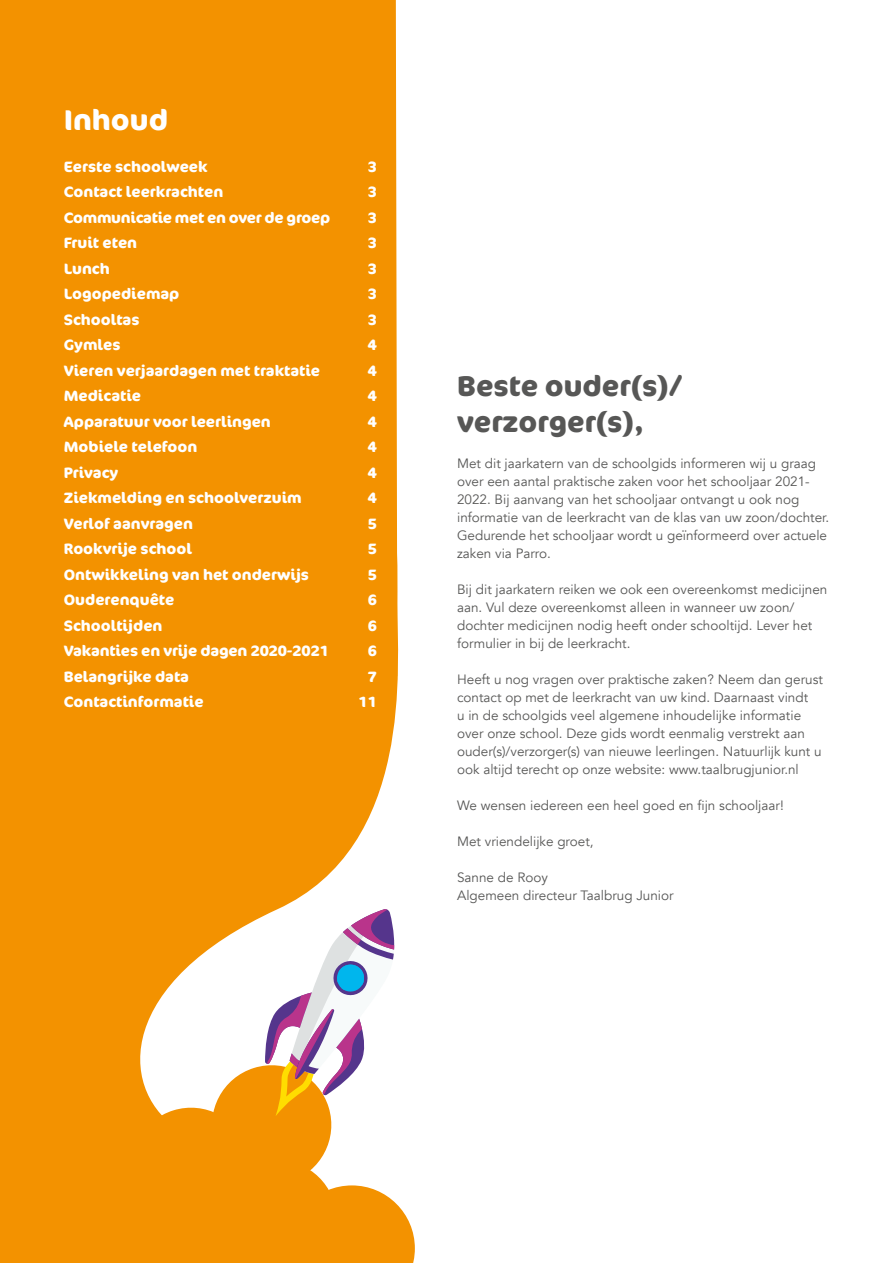
<style>
.page{position:relative;width:893px;height:1263px;background:#fff}
.page>*{position:absolute;margin:0;border:0;box-sizing:border-box;transform-origin:0 0}
.t1{font:700 28.5px/36px "Cocon Pro";color:#575756}
.t2{font:700 28.5px "Cocon Pro";color:#fff}
.t3{font:700 15px "Cocon Pro";color:#fff}
.t4{font:700 15px "Cocon Pro";letter-spacing:-.02em;color:#fff}
.t5{font:13.5px/18px "Avenir";color:#575756}
</style>
<div class="page">
<div style="left:0;top:0;width:397px;height:333px;background:#f39200"></div>
<div style="left:0;top:333px;width:399px;height:930px;background:#f39200"></div>
<svg style="left:122px;top:909px;width:293px;height:354px"></svg>
<h1 class="t2" style="left:64px;top:100px;width:106px">Inhoud</h1>
<p class="t3" style="left:64px;top:156px;width:145px">Eerste schoolweek</p>
<p class="t3" style="left:368px;top:156px;width:11px">3</p>
<p class="t3" style="left:64px;top:182px;width:161px">Contact leerkrachten</p>
<p class="t3" style="left:368px;top:182px;width:11px">3</p>
<p class="t4" style="left:64px;top:207px;width:268px">Communicatie met en over de groep</p>
<p class="t3" style="left:368px;top:207px;width:11px">3</p>
<p class="t3" style="left:64px;top:233px;width:75px">Fruit eten</p>
<p class="t3" style="left:368px;top:233px;width:11px">3</p>
<p class="t3" style="left:64px;top:258px;width:48px">Lunch</p>
<p class="t3" style="left:368px;top:258px;width:11px">3</p>
<p class="t3" style="left:64px;top:284px;width:117px">Logopediemap</p>
<p class="t3" style="left:368px;top:284px;width:11px">3</p>
<p class="t3" style="left:64px;top:309px;width:77px">Schooltas</p>
<p class="t3" style="left:368px;top:309px;width:11px">3</p>
<p class="t3" style="left:64px;top:335px;width:58px">Gymles</p>
<p class="t3" style="left:368px;top:335px;width:11px">4</p>
<p class="t3" style="left:64px;top:360px;width:258px">Vieren verjaardagen met traktatie</p>
<p class="t3" style="left:368px;top:360px;width:11px">4</p>
<p class="t3" style="left:64px;top:386px;width:79px">Medicatie</p>
<p class="t3" style="left:368px;top:386px;width:11px">4</p>
<p class="t3" style="left:64px;top:411px;width:209px">Apparatuur voor leerlingen</p>
<p class="t3" style="left:368px;top:411px;width:11px">4</p>
<p class="t3" style="left:64px;top:437px;width:135px">Mobiele telefoon</p>
<p class="t3" style="left:368px;top:437px;width:11px">4</p>
<p class="t3" style="left:64px;top:462px;width:56px">Privacy</p>
<p class="t3" style="left:368px;top:462px;width:11px">4</p>
<p class="t3" style="left:64px;top:488px;width:239px">Ziekmelding en schoolverzuim</p>
<p class="t3" style="left:368px;top:488px;width:11px">4</p>
<p class="t3" style="left:64px;top:513px;width:131px">Verlof aanvragen</p>
<p class="t3" style="left:368px;top:513px;width:11px">5</p>
<p class="t3" style="left:64px;top:539px;width:130px">Rookvrije school</p>
<p class="t3" style="left:368px;top:539px;width:11px">5</p>
<p class="t3" style="left:64px;top:564px;width:247px">Ontwikkeling van het onderwijs</p>
<p class="t3" style="left:368px;top:564px;width:11px">5</p>
<p class="t3" style="left:64px;top:590px;width:112px">Ouderenquête</p>
<p class="t3" style="left:368px;top:590px;width:11px">6</p>
<p class="t3" style="left:64px;top:615px;width:100px">Schooltijden</p>
<p class="t3" style="left:368px;top:615px;width:11px">6</p>
<p class="t3" style="left:64px;top:641px;width:267px">Vakanties en vrije dagen 2020-2021</p>
<p class="t3" style="left:368px;top:641px;width:11px">6</p>
<p class="t3" style="left:64px;top:666px;width:127px">Belangrijke data</p>
<p class="t3" style="left:368px;top:666px;width:11px">7</p>
<p class="t3" style="left:64px;top:692px;width:141px">Contactinformatie</p>
<p class="t3" style="left:359px;top:692px;width:20px">11</p>
<h1 class="t1" style="left:457px;top:367px;width:227px">Beste ouder(s)/ verzorger(s),</h1>
<p class="t5" style="left:457px;top:455px;width:374px">Met dit jaarkatern van de schoolgids informeren wij u graag over een aantal praktische zaken voor het schooljaar 2021- 2022. Bij aanvang van het schooljaar ontvangt u ook nog informatie van de leerkracht van de klas van uw zoon/dochter.<br>Gedurende het schooljaar wordt u geïnformeerd over actuele zaken via Parro.</p>
<p class="t5" style="left:457px;top:581px;width:372px">Bij dit jaarkatern reiken we ook een overeenkomst medicijnen aan. Vul deze overeenkomst alleen in wanneer uw zoon/ dochter medicijnen nodig heeft onder schooltijd. Lever het formulier in bij de leerkracht.</p>
<p class="t5" style="left:457px;top:671px;width:367px">Heeft u nog vragen over praktische zaken? Neem dan gerust contact op met de leerkracht van uw kind. Daarnaast vindt<br>u in de schoolgids veel algemene inhoudelijke informatie over onze school. Deze gids wordt eenmalig verstrekt aan ouder(s)/verzorger(s) van nieuwe leerlingen. Natuurlijk kunt u ook altijd terecht op onze website: www.taalbrugjunior.nl</p>
<p class="t5" style="left:457px;top:797px;width:328px">We wensen iedereen een heel goed en fijn schooljaar!</p>
<p class="t5" style="left:457px;top:833px;width:138px">Met vriendelijke groet,</p>
<p class="t5" style="left:457px;top:869px;width:218px">Sanne de Rooy<br>Algemeen directeur Taalbrug Junior</p>
</div>
